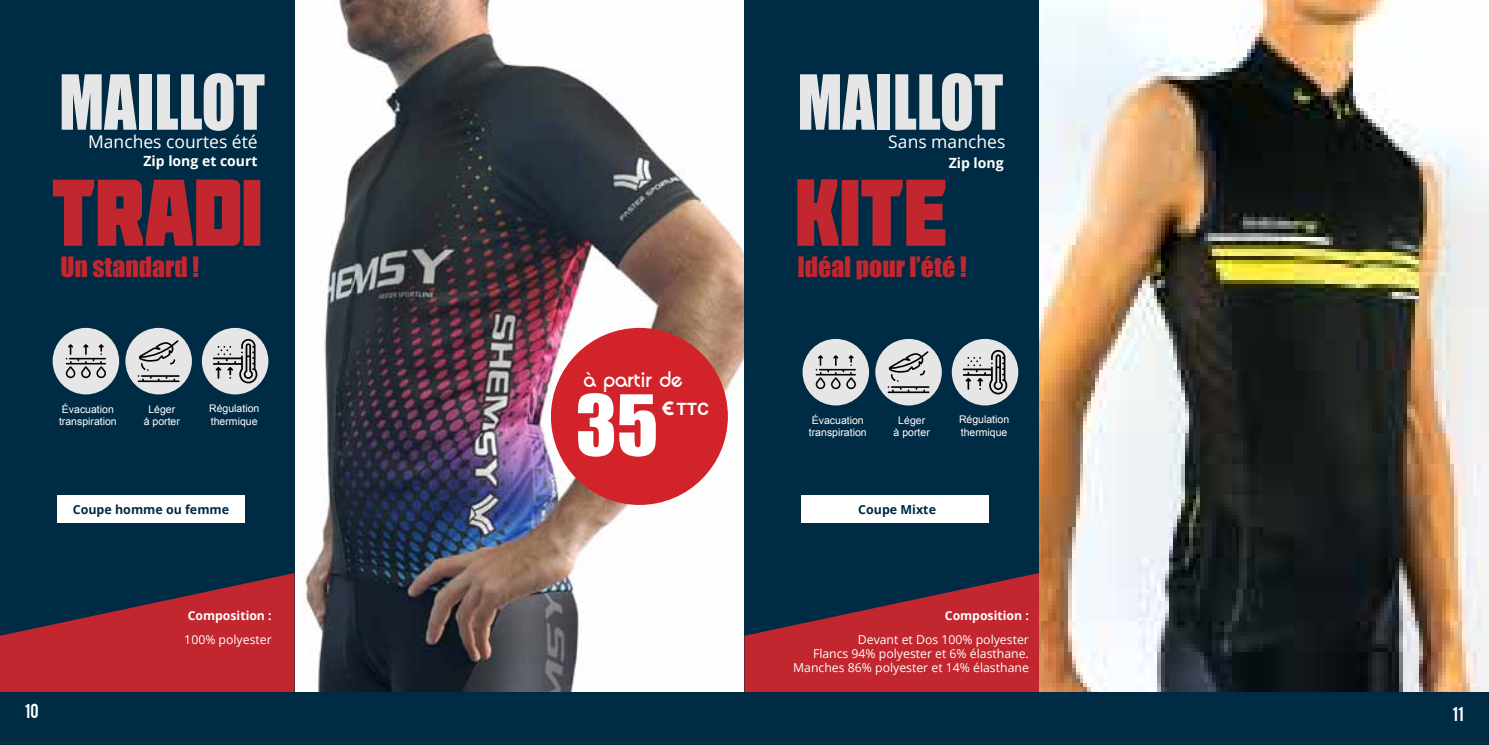
<style>
.page{position:relative;width:1489px;height:745px;background:#fff}
.page>*{position:absolute;margin:0;border:0;box-sizing:border-box;transform-origin:0 0}
.t1{font:78.75px "Deadpool Movie";color:#c2262e;scale:.81 1}
.t2{font:77.35px "Impact";color:#fff}
.t3{font:70px "Impact";color:#e6e6e6;scale:.9 1}
.t4{font:25.72px "Impact";color:#c2262e}
.t5{font:700 21px "Quadranta";color:#fff}
.t6{font:17.5px "Open Sans";color:#fff}
.t7{font:700 16.97px "Arial";color:#fff}
.t8{font:15.75px "Bebas";color:#fff}
.t9{font:700 14px "Open Sans";color:#fff}
.t10{font:700 12.42px "Open Sans";color:#002b44}
.t11{font:12.25px/14px "Open Sans";color:#fff;text-align:right}
.t12{font:700 12.25px "Open Sans";color:#fff}
.t13{font:10.5px/12.6px "Arial";color:#fff}
.s1{font-family:"P22 Euros";font-weight:400;font-size:25.38px}
</style>
<div class="page">
<img style="left:1038px;top:0;width:450px;height:691px">
<img style="left:294px;top:0;width:450px;height:691px">
<div style="left:744px;top:0;width:294px;height:698px;background:#002b44"></div>
<svg style="left:744px;top:573px;width:294px;height:118px"></svg>
<div style="left:801px;top:495px;width:188px;height:28px;background:#fff"></div>
<div style="left:802px;top:339px;width:67px;height:66px;background:#e6e6e6;border-radius:50%"></div>
<div style="left:875px;top:339px;width:66px;height:66px;background:#e6e6e6;border-radius:50%"></div>
<div style="left:951px;top:339px;width:67px;height:66px;background:#e6e6e6;border-radius:50%"></div>
<svg style="left:815px;top:355px;width:40px;height:34px"></svg>
<svg style="left:887px;top:351px;width:42px;height:42px"></svg>
<svg style="left:962px;top:350px;width:45px;height:44px"></svg>
<div style="left:0;top:0;width:294px;height:698px;background:#002b44"></div>
<svg style="left:0;top:573px;width:294px;height:118px"></svg>
<div style="left:57px;top:495px;width:188px;height:28px;background:#fff"></div>
<div style="left:0;top:691px;width:1488px;height:53px;background:#002b44"></div>
<div style="left:125px;top:328px;width:67px;height:66px;background:#e6e6e6;border-radius:50%"></div>
<div style="left:202px;top:328px;width:66px;height:66px;background:#e6e6e6;border-radius:50%"></div>
<div style="left:53px;top:328px;width:66px;height:66px;background:#e6e6e6;border-radius:50%"></div>
<svg style="left:66px;top:344px;width:40px;height:34px"></svg>
<svg style="left:138px;top:340px;width:41px;height:42px"></svg>
<svg style="left:213px;top:339px;width:44px;height:44px"></svg>
<div style="left:551px;top:328px;width:176px;height:176px;background:#d2232a;border-radius:50%"></div>
<h3 class="t3" style="left:59px;top:48px;width:230px">MAILLOT</h3>
<h3 class="t6" style="left:88px;top:130px;width:171px">M anches courtes été</h3>
<h3 class="t9" style="left:143px;top:151px;width:116px">Zip long et court</h3>
<h1 class="t1" style="left:53px;top:172px;width:261px">TRADI</h1>
<h3 class="t4" style="left:60px;top:247px;width:140px">Un standard !</h3>
<h3 class="t5" style="left:583px;top:366px;width:101px">à partir de</h3>
<h3 class="t7" style="left:662px;top:397px;width:48px"><span class="s1">i</span>TTC</h3>
<p class="t13" style="left:59px;top:402px;width:59px">évacuation transpiration</p>
<p class="t13" style="left:144px;top:402px;width:38px;text-align:center">Léger<br>à porter</p>
<p class="t13" style="left:209px;top:402px;width:52px">Régulation thermique</p>
<h2 class="t2" style="left:576px;top:365px;width:84px">35</h2>
<p class="t10" style="left:73px;top:500px;width:158px">Coupe homme ou femme</p>
<p class="t12" style="left:188px;top:607px;width:85px">Composition :</p>
<p class="t11" style="left:184px;top:632px;width:89px">100% polyester</p>
<h3 class="t3" style="left:797px;top:48px;width:230px">MAILLOT</h3>
<h3 class="t6" style="left:888px;top:130px;width:118px">Sans manches</h3>
<h3 class="t9" style="left:948px;top:152px;width:56px">Zip long</h3>
<h1 class="t1" style="left:797px;top:172px;width:188px">KITE</h1>
<h3 class="t4" style="left:797px;top:247px;width:171px">Idéal pour l’été !</h3>
<p class="t13" style="left:808px;top:413px;width:59px">évacuation transpiration</p>
<p class="t13" style="left:893px;top:413px;width:38px;text-align:center">Léger<br>à porter</p>
<p class="t13" style="left:959px;top:413px;width:52px">Régulation thermique</p>
<p class="t10" style="left:858px;top:500px;width:79px">Coupe Mixte</p>
<p class="t12" style="left:944px;top:606px;width:85px">Composition :</p>
<p class="t11" style="left:793px;top:631px;width:237px">Devant et Dos 100% polyester<br>Flancs 94% polyester et 6% élasthane.<br>Manches 86% polyester et 14% élasthane</p>
<h3 class="t8" style="left:25px;top:699px;width:15px">10</h3>
<h3 class="t8" style="left:1452px;top:701px;width:13px">11</h3>
</div>
